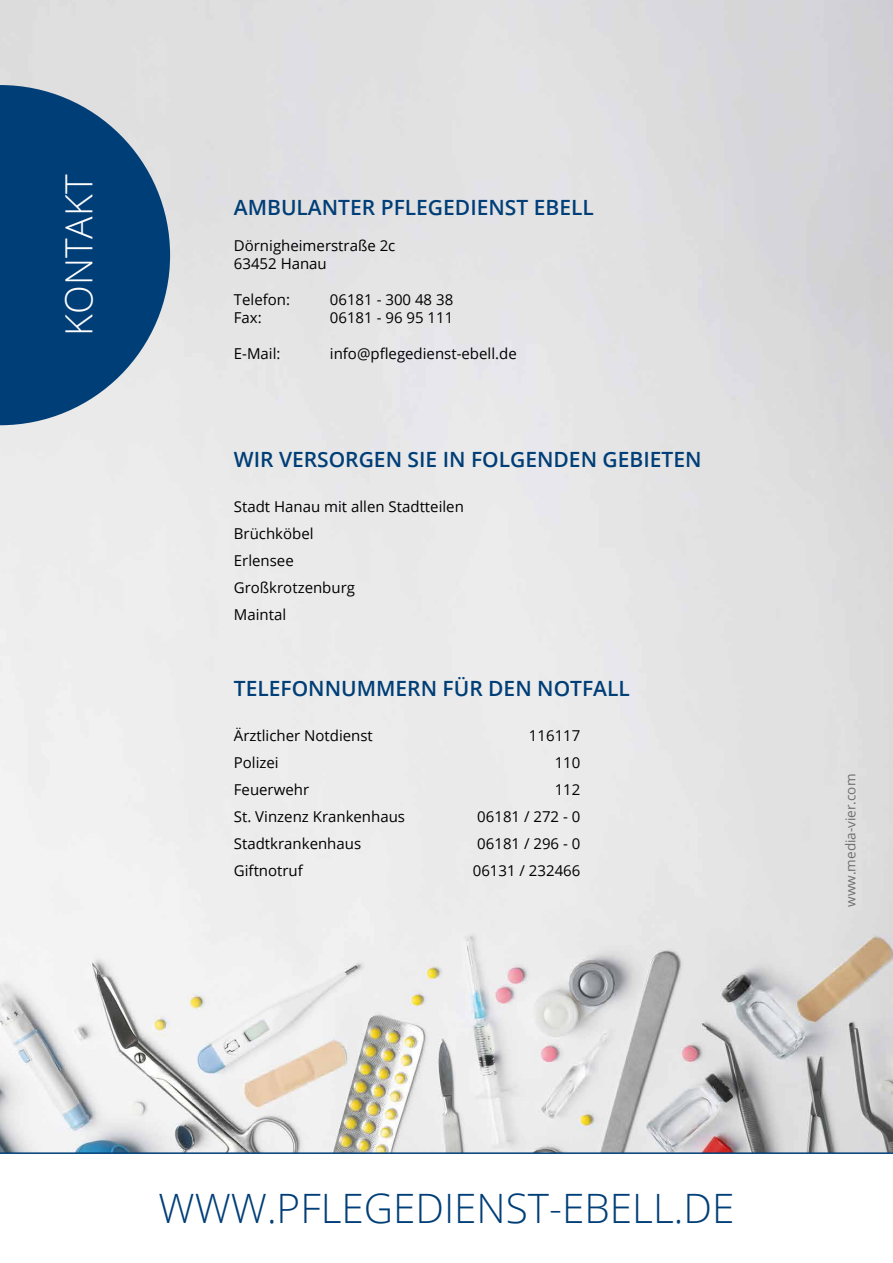
<style>
.page{position:relative;width:893px;height:1263px;background:#fff}
.page>*{position:absolute;margin:0;border:0;box-sizing:border-box;transform-origin:0 0}
.t1{font:300 40.5px "Open Sans";color:#003e77}
.t2{font:300 37.5px "Open Sans";color:#fff}
.t3{font:600 21px "Open Sans";color:#003e77}
.t4{font:15px/27px "Open Sans";color:#000}
.t5{font:13.5px "Open Sans";color:#6f6f6e}
</style>
<div class="page">
<img style="left:0;top:0;width:893px;height:1152px">
<svg style="left:0;top:85px;width:170px;height:340px;background:#30608d"></svg>
<hr style="left:0;top:1152px;width:893px;height:2px;background:#003e77">
<h2 class="t2" style="left:53px;top:336px;width:163px;rotate:-90deg">KONTAKT</h2>
<h3 class="t3" style="left:234px;top:193px;width:361px">AMBULANTER PFLEGEDIENST EBELL</h3>
<p class="t4" style="left:234px;top:236px;width:163px;line-height:18px">Dörnigheimerstraße 2c<br>63452 Hanau</p>
<p class="t4" style="left:234px;top:286px;width:58px">Telefon:</p>
<p class="t4" style="left:330px;top:286px;width:125px">06181 - 300 48 38</p>
<p class="t4" style="left:234px;top:304px;width:29px">Fax:</p>
<p class="t4" style="left:330px;top:304px;width:125px">06181 - 96 95 111</p>
<p class="t4" style="left:234px;top:340px;width:48px">E-Mail:</p>
<p class="t4" style="left:330px;top:340px;width:188px">info@pflegedienst-ebell.de</p>
<h3 class="t3" style="left:234px;top:445px;width:469px">WIR VERSORGEN SIE IN FOLGENDEN GEBIETEN</h3>
<p class="t4" style="left:234px;top:492px;width:232px">Stadt Hanau mit allen Stadtteilen<br>Brüchköbel<br>Erlensee<br>Großkrotzenburg<br>Maintal</p>
<h3 class="t3" style="left:234px;top:674px;width:398px">TELEFONNUMMERN FÜR DEN NOTFALL</h3>
<p class="t4" style="left:234px;top:722px;width:141px">Ärztlicher Notdienst</p>
<p class="t4" style="left:529px;top:722px;width:53px">116117</p>
<p class="t4" style="left:234px;top:749px;width:46px">Polizei</p>
<p class="t4" style="left:555px;top:749px;width:27px">110</p>
<p class="t4" style="left:234px;top:776px;width:77px">Feuerwehr</p>
<p class="t4" style="left:555px;top:776px;width:27px">112</p>
<p class="t4" style="left:234px;top:803px;width:173px">St. Vinzenz Krankenhaus</p>
<p class="t4" style="left:477px;top:803px;width:105px">06181 / 272 - 0</p>
<p class="t4" style="left:234px;top:830px;width:129px">Stadtkrankenhaus</p>
<p class="t4" style="left:477px;top:830px;width:105px">06181 / 296 - 0</p>
<p class="t4" style="left:234px;top:857px;width:71px">Giftnotruf</p>
<p class="t4" style="left:473px;top:857px;width:109px">06131 / 232466</p>
<p class="t5" style="left:841px;top:906px;width:134px;rotate:-90deg">www.media-vier.com</p>
<h1 class="t1" style="left:159px;top:1181px;width:577px">WWW.PFLEGEDIENST-EBELL.DE</h1>
</div>
